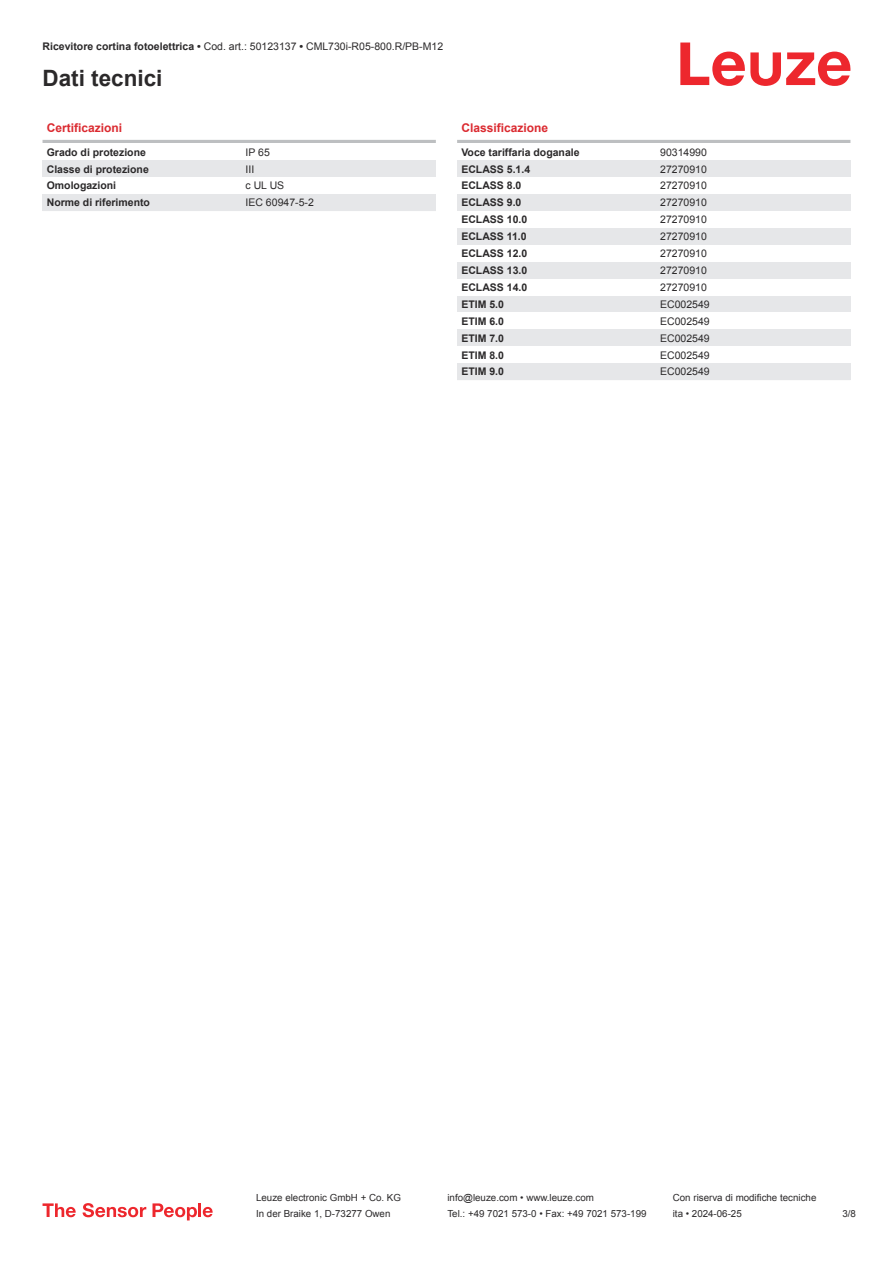
<style>
.page{position:relative;width:893px;height:1263px;background:#fff}
.page>*{position:absolute;margin:0;border:0;box-sizing:border-box;transform-origin:0 0}
.t1{font:700 22.5px "Arial";color:#2b292a}
.t2{font:700 12px "Arial";color:#db2a30}
.t3{font:10.5px "Arial";color:#2b292a}
.t4{font:700 10.5px "Arial";color:#2b292a}
.t5{font:9.75px "Arial";color:#2b292a}
.s1{font-weight:700}
</style>
<div class="page">
<svg style="left:680px;top:43px;width:170px;height:43px"></svg>
<hr style="left:43px;top:140px;width:393px;height:3px;background:#bdbfc1">
<div style="left:43px;top:160px;width:199px;height:17px;background:#e6e7e9"></div>
<div style="left:242px;top:160px;width:194px;height:17px;background:#e6e7e9"></div>
<div style="left:43px;top:194px;width:199px;height:17px;background:#e6e7e9"></div>
<div style="left:242px;top:194px;width:194px;height:17px;background:#e6e7e9"></div>
<hr style="left:457px;top:140px;width:393px;height:3px;background:#bdbfc1">
<div style="left:457px;top:160px;width:200px;height:17px;background:#e6e7e9"></div>
<div style="left:657px;top:160px;width:193px;height:17px;background:#e6e7e9"></div>
<div style="left:457px;top:194px;width:200px;height:17px;background:#e6e7e9"></div>
<div style="left:657px;top:194px;width:193px;height:17px;background:#e6e7e9"></div>
<div style="left:457px;top:228px;width:200px;height:17px;background:#e6e7e9"></div>
<div style="left:657px;top:228px;width:193px;height:17px;background:#e6e7e9"></div>
<div style="left:457px;top:262px;width:200px;height:17px;background:#e6e7e9"></div>
<div style="left:657px;top:262px;width:193px;height:17px;background:#e6e7e9"></div>
<div style="left:457px;top:296px;width:200px;height:16px;background:#e6e7e9"></div>
<div style="left:657px;top:296px;width:193px;height:16px;background:#e6e7e9"></div>
<div style="left:457px;top:329px;width:200px;height:17px;background:#e6e7e9"></div>
<div style="left:657px;top:329px;width:193px;height:17px;background:#e6e7e9"></div>
<div style="left:457px;top:363px;width:200px;height:17px;background:#e6e7e9"></div>
<div style="left:657px;top:363px;width:193px;height:17px;background:#e6e7e9"></div>
<svg style="left:43px;top:1203px;width:33px;height:14px"></svg>
<svg style="left:83px;top:1203px;width:63px;height:14px"></svg>
<svg style="left:153px;top:1203px;width:44px;height:17px"></svg>
<hr style="left:198px;top:1203px;width:3px;height:14px;background:#ed272d">
<svg style="left:203px;top:1207px;width:10px;height:10px"></svg>
<p class="t3" style="left:43px;top:43px;width:402px"><span class="s1">Ricevitore cortina fotoelettrica •</span> Cod. art.: 50123137 <span class="s1">•</span> CML730i-R05-800.R/PB-M12</p>
<h1 class="t1" style="left:43px;top:70px;width:122px">Dati tecnici</h1>
<p class="t2" style="left:47px;top:123px;width:77px">Certificazioni</p>
<p class="t4" style="left:47px;top:148px;width:101px">Grado di protezione</p>
<p class="t3" style="left:246px;top:148px;width:26px">IP 65</p>
<p class="t4" style="left:47px;top:165px;width:104px">Classe di protezione</p>
<p class="t3" style="left:246px;top:165px;width:10px">III</p>
<p class="t4" style="left:47px;top:182px;width:71px">Omologazioni</p>
<p class="t3" style="left:246px;top:182px;width:40px">c UL US</p>
<p class="t4" style="left:47px;top:199px;width:105px">Norme di riferimento</p>
<p class="t3" style="left:246px;top:199px;width:70px">IEC 60947-5-2</p>
<p class="t2" style="left:461px;top:123px;width:88px">Classificazione</p>
<p class="t4" style="left:461px;top:148px;width:120px">Voce tariffaria doganale</p>
<p class="t3" style="left:660px;top:148px;width:48px">90314990</p>
<p class="t4" style="left:461px;top:165px;width:70px">ECLASS 5.1.4</p>
<p class="t3" style="left:660px;top:165px;width:48px">27270910</p>
<p class="t4" style="left:461px;top:182px;width:62px">ECLASS 8.0</p>
<p class="t3" style="left:660px;top:182px;width:48px">27270910</p>
<p class="t4" style="left:461px;top:199px;width:62px">ECLASS 9.0</p>
<p class="t3" style="left:660px;top:199px;width:48px">27270910</p>
<p class="t4" style="left:461px;top:216px;width:67px">ECLASS 10.0</p>
<p class="t3" style="left:660px;top:216px;width:48px">27270910</p>
<p class="t4" style="left:461px;top:233px;width:67px">ECLASS 11.0</p>
<p class="t3" style="left:660px;top:232px;width:48px">27270910</p>
<p class="t4" style="left:461px;top:249px;width:67px">ECLASS 12.0</p>
<p class="t3" style="left:660px;top:249px;width:48px">27270910</p>
<p class="t4" style="left:461px;top:266px;width:67px">ECLASS 13.0</p>
<p class="t3" style="left:660px;top:266px;width:48px">27270910</p>
<p class="t4" style="left:461px;top:283px;width:67px">ECLASS 14.0</p>
<p class="t3" style="left:660px;top:283px;width:48px">27270910</p>
<p class="t4" style="left:461px;top:300px;width:44px">ETIM 5.0</p>
<p class="t3" style="left:660px;top:300px;width:51px">EC002549</p>
<p class="t4" style="left:461px;top:317px;width:44px">ETIM 6.0</p>
<p class="t3" style="left:660px;top:317px;width:51px">EC002549</p>
<p class="t4" style="left:461px;top:334px;width:44px">ETIM 7.0</p>
<p class="t3" style="left:660px;top:334px;width:51px">EC002549</p>
<p class="t4" style="left:461px;top:351px;width:44px">ETIM 8.0</p>
<p class="t3" style="left:660px;top:351px;width:51px">EC002549</p>
<p class="t4" style="left:461px;top:368px;width:44px">ETIM 9.0</p>
<p class="t3" style="left:660px;top:368px;width:51px">EC002549</p>
<p class="t5" style="left:256px;top:1194px;width:146px">Leuze electronic GmbH + Co. KG</p>
<p class="t5" style="left:447px;top:1194px;width:148px">info@leuze.com • www.leuze.com</p>
<p class="t5" style="left:673px;top:1194px;width:145px">Con riserva di modifiche tecniche</p>
<p class="t5" style="left:256px;top:1210px;width:136px">In der Braike 1, D-73277 Owen</p>
<p class="t5" style="left:447px;top:1210px;width:201px">Tel.: +49 7021 573-0 • Fax: +49 7021 573-199</p>
<p class="t5" style="left:673px;top:1210px;width:70px">ita • 2024-06-25</p>
<p class="t5" style="left:842px;top:1210px;width:15px">3 /8</p>
</div>
